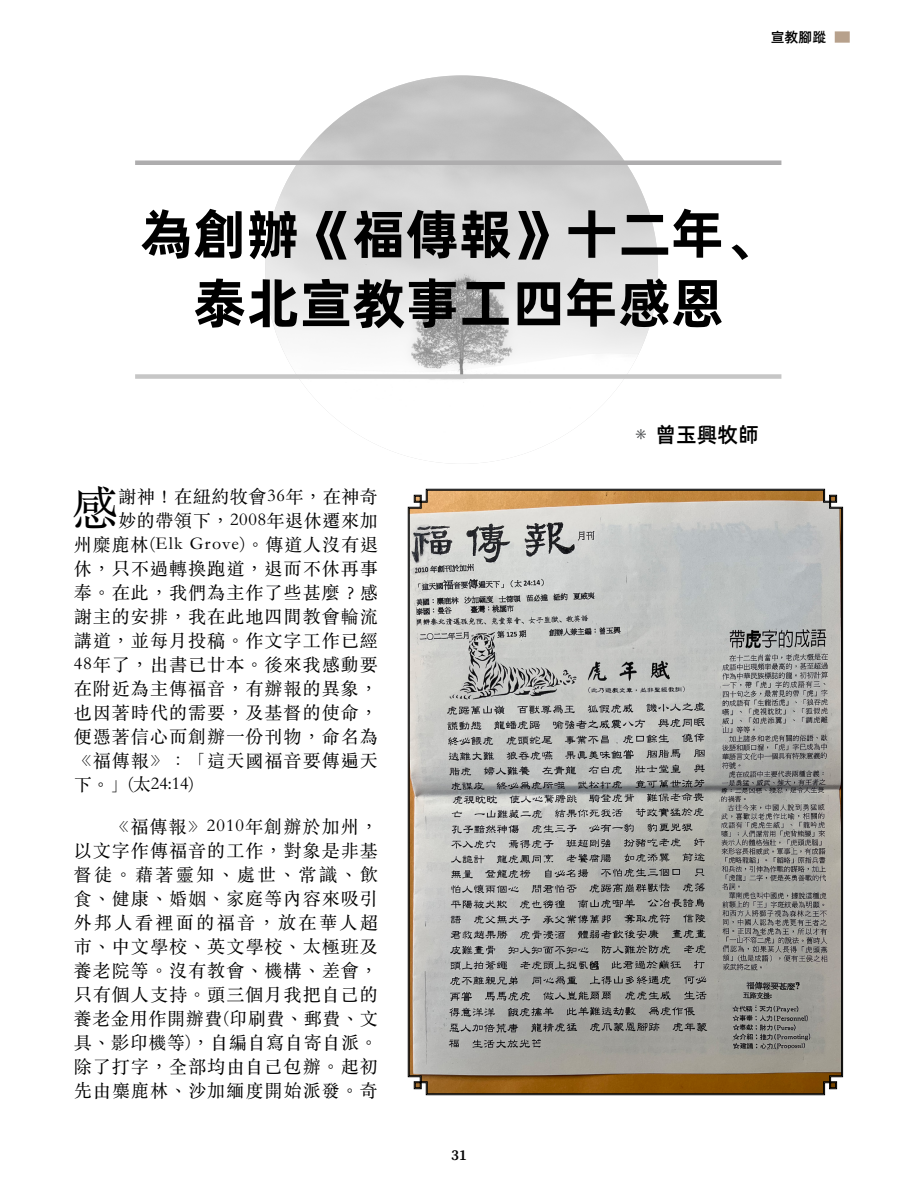
<style>
.page{position:relative;width:918px;height:1188px;background:#fff}
.page>*{position:absolute;margin:0;border:0;box-sizing:border-box;transform-origin:0 0}
.t1{font:700 54px/69px "Alibaba Pu Hui Ti";color:#000;text-align:center}
.t2{font:47.4px "ST Songti TC Regular";color:#000}
.t3{font:500 21px "Alibaba Pu Hui Ti";color:#000}
.t4{font:18px/24px "ST Songti TC Regular";letter-spacing:.06em;color:#000;text-align:justify}
.t5{font:18px "ST Songti TC Regular";letter-spacing:.035em;color:#000}
.t6{font:600 15px "Source Serif Pro";color:#000}
.t7{font:500 14.1px "Alibaba Pu Hui Ti";color:#000}
.s1{color:#fff}
</style>
<div class="page">
<img style="left:265px;top:75px;width:393px;height:389px">
<div style="left:135px;top:374px;width:646px;height:5px;background:#c6c6c6"></div>
<div style="left:135px;top:160px;width:646px;height:5px;background:#aeadae"></div>
<svg style="left:409px;top:490px;width:433px;height:604px;background:#a6a39d"></svg>
<div style="left:835px;top:31px;width:15px;height:12px;background:#b7a18c"></div>
<svg style="left:636px;top:429px;width:10px;height:10px"></svg>
<p class="t7" style="left:771px;top:26px;width:57px">宣教腳蹤</p>
<h1 class="t1" style="left:140px;top:196px;width:639px">為創辦《福傳報》十二年、泰北宣教事工四年感恩</h1>
<h2 class="t2" style="left:71px;top:478px;width:49px">感</h2>
<p class="t5" style="left:118px;top:485px;width:261px">謝神！在紐約牧會36年，在神奇</p>
<p class="t5" style="left:118px;top:509px;width:261px">妙的帶領下，2008年退休遷來加</p>
<p class="t4" style="left:74px;top:532px;width:306px">州糜鹿林(Elk<span class="s1">-</span>Grove)。傳道人沒有退</p>
<p class="t4" style="left:74px;top:556px;width:306px">休，只不過轉換跑道，退而不休再事</p>
<p class="t4" style="left:74px;top:580px;width:306px">奉。在此，我們為主作了些甚麼？感</p>
<p class="t4" style="left:74px;top:604px;width:306px">謝主的安排，我在此地四間教會輪流</p>
<p class="t4" style="left:74px;top:628px;width:306px">講道，並每月投稿。作文字工作已經</p>
<p class="t4" style="left:74px;top:652px;width:306px">48年了，出書已廿本。後來我感動要</p>
<p class="t4" style="left:74px;top:676px;width:306px">在附近為主傳福音，有辦報的異象，</p>
<p class="t4" style="left:74px;top:700px;width:306px">也因著時代的需要，及基督的使命，</p>
<p class="t4" style="left:74px;top:724px;width:306px">便憑著信心而創辦一份刊物，命名為</p>
<p class="t4" style="left:74px;top:748px;width:306px">《福傳報》：「這天國福音要傳遍天</p>
<p class="t4" style="left:74px;top:772px;width:122px">下。」(太24:14)</p>
<p class="t4" style="left:74px;top:814px;width:306px;text-indent:37px">《福傳報》2010年創辦於加州，以文字作傳福音的工作，對象是非基督徒。藉著靈知、處世、常識、飲食、健康、婚姻、家庭等內容來吸引外邦人看裡面的福音，放在華人超市、中文學校、英文學校、太極班及養老院等。沒有教會、機構、差會，只有個人支持。頭三個月我把自己的養老金用作開辦費(印刷費、郵費、文具、影印機等)，自編自寫自寄自派。除了打字，全部均由自己包辦。起初先由麋鹿林、沙加緬度開始派發。奇</p>
<p class="t6" style="left:451px;top:1145px;width:17px">31</p>
<p class="t3" style="left:655px;top:418px;width:105px">曾玉興牧師</p>
</div>
